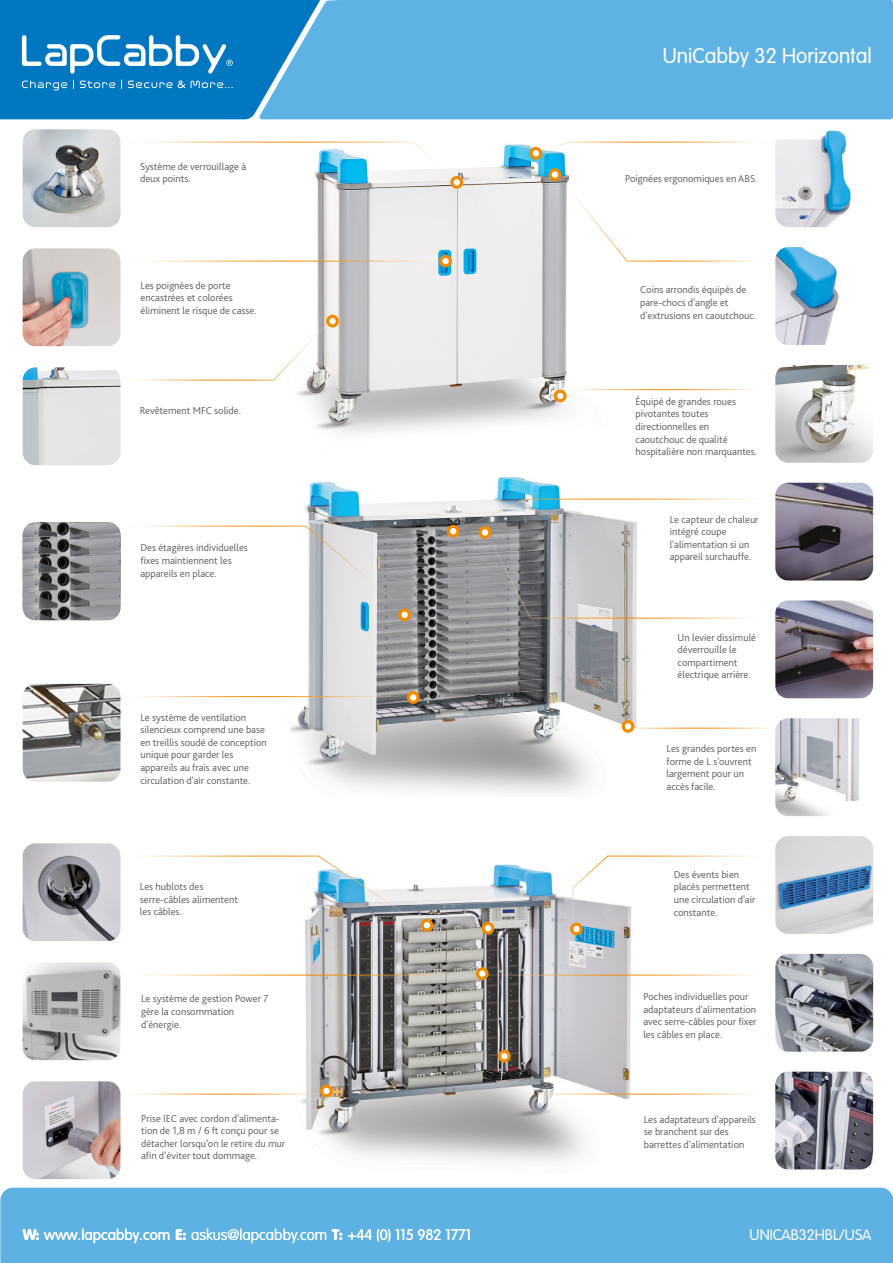
<style>
.page{position:relative;width:893px;height:1263px;background:#fff}
.page>*{position:absolute;margin:0;border:0;box-sizing:border-box;transform-origin:0 0}
.t1{font:300 21px "VAG Rounded Std";color:#fff}
.t2{font:100 15px "VAG Rounded Std";color:#fff}
.t3{font:300 15px "VAG Rounded Std";color:#fff}
.t4{font:300 10.5px/12.6px "Bliss 2";color:#58595b}
.s1{font-family:"VAG Rounded BT";font-weight:400}
.s2{font-family:"VAG Rounded";font-weight:300}
.s3{font-weight:300}
</style>
<div class="page">
<div style="left:320px;top:0;width:573px;height:119px;background:#5eb3e4"></div>
<div style="left:0;top:1188px;width:893px;height:75px;background:#5eb2e3"></div>
<svg style="left:0;top:0;width:320px;height:119px;background:#1f88c8"></svg>
<img style="left:775px;top:836px;width:98px;height:98px">
<img style="left:276px;top:144px;width:291px;height:289px">
<img style="left:23px;top:522px;width:97px;height:98px">
<img style="left:23px;top:1081px;width:97px;height:98px">
<img style="left:23px;top:962px;width:97px;height:98px">
<img style="left:23px;top:843px;width:97px;height:98px">
<img style="left:23px;top:684px;width:97px;height:98px">
<img style="left:23px;top:129px;width:97px;height:98px">
<img style="left:23px;top:248px;width:97px;height:98px">
<img style="left:23px;top:367px;width:97px;height:98px">
<img style="left:775px;top:130px;width:76px;height:97px">
<img style="left:775px;top:247px;width:64px;height:98px">
<img style="left:775px;top:365px;width:98px;height:98px">
<img style="left:775px;top:483px;width:98px;height:97px">
<img style="left:775px;top:600px;width:98px;height:98px">
<img style="left:775px;top:718px;width:85px;height:98px">
<img style="left:775px;top:954px;width:98px;height:98px">
<img style="left:775px;top:1072px;width:98px;height:97px">
<img style="left:248px;top:864px;width:401px;height:298px">
<img style="left:290px;top:477px;width:357px;height:317px">
<svg style="left:450px;top:176px;width:13px;height:13px"></svg>
<svg style="left:118px;top:141px;width:340px;height:46px"></svg>
<hr style="left:119px;top:261px;width:339px;height:1px;background:#fff">
<svg style="left:118px;top:317px;width:216px;height:64px"></svg>
<svg style="left:118px;top:525px;width:285px;height:83px"></svg>
<hr style="left:119px;top:696px;width:287px;height:1px;background:#fff">
<svg style="left:554px;top:170px;width:204px;height:92px"></svg>
<hr style="left:610px;top:728px;width:173px;height:1px;background:#fff">
<svg style="left:572px;top:855px;width:181px;height:75px"></svg>
<hr style="left:480px;top:975px;width:294px;height:1px;background:#fff">
<svg style="left:503px;top:1053px;width:252px;height:42px"></svg>
<svg style="left:439px;top:255px;width:13px;height:12px"></svg>
<div style="left:442px;top:258px;width:7px;height:6px;background:#fff;border-radius:50%"></div>
<div style="left:554px;top:390px;width:13px;height:12px;background:#f18b00;border-radius:50%"></div>
<svg style="left:557px;top:389px;width:202px;height:14px"></svg>
<svg style="left:326px;top:315px;width:13px;height:12px"></svg>
<div style="left:329px;top:318px;width:7px;height:6px;background:#fff;border-radius:50%"></div>
<svg style="left:398px;top:608px;width:13px;height:13px"></svg>
<div style="left:401px;top:612px;width:7px;height:6px;background:#fff;border-radius:50%"></div>
<svg style="left:448px;top:498px;width:305px;height:121px"></svg>
<svg style="left:407px;top:691px;width:13px;height:13px"></svg>
<div style="left:410px;top:694px;width:6px;height:7px;background:#fff;border-radius:50%"></div>
<svg style="left:622px;top:720px;width:12px;height:13px"></svg>
<svg style="left:625px;top:723px;width:6px;height:6px"></svg>
<svg style="left:320px;top:1084px;width:13px;height:13px"></svg>
<div style="left:323px;top:1088px;width:7px;height:6px;background:#fff;border-radius:50%"></div>
<svg style="left:529px;top:147px;width:13px;height:13px"></svg>
<svg style="left:529px;top:141px;width:227px;height:15px"></svg>
<svg style="left:548px;top:168px;width:13px;height:13px"></svg>
<div style="left:552px;top:171px;width:6px;height:7px;background:#fff;border-radius:50%"></div>
<hr style="left:119px;top:1094px;width:214px;height:1px;background:#fff">
<div style="left:482px;top:922px;width:12px;height:12px;background:#f18b00;border-radius:50%"></div>
<svg style="left:118px;top:855px;width:373px;height:121px"></svg>
<svg style="left:498px;top:1050px;width:13px;height:12px"></svg>
<div style="left:501px;top:1053px;width:7px;height:6px;background:#fff;border-radius:50%"></div>
<svg style="left:476px;top:967px;width:13px;height:13px"></svg>
<div style="left:479px;top:970px;width:6px;height:7px;background:#fff;border-radius:50%"></div>
<svg style="left:570px;top:922px;width:13px;height:13px"></svg>
<div style="left:573px;top:926px;width:7px;height:6px;background:#fff;border-radius:50%"></div>
<p class="t4" style="left:140px;top:160px;width:108px">Système de verrouillage à deux points.</p>
<p class="t4" style="left:141px;top:279px;width:118px">Les poignées de porte encastrées et colorées éliminent le risque de casse.</p>
<p class="t4" style="left:140px;top:404px;width:103px">Revêtement MFC solide.</p>
<p class="t4" style="left:140px;top:541px;width:109px">Des étagères individuelles fixes maintiennent les appareils en place.</p>
<p class="t4" style="left:140px;top:710px;width:128px">Le système de ventilation silencieux comprend une base en treillis soudé de conception unique pour garder les appareils au frais avec une circulation d'air constante.</p>
<p class="t4" style="left:140px;top:880px;width:100px">Les hublots des serre-câbles alimentent les câbles.</p>
<p class="t4" style="left:141px;top:992px;width:129px">Le système de gestion Power 7 gère la consommation d'énergie.</p>
<p class="t4" style="left:141px;top:1111px;width:146px">Prise IEC avec cordon d'alimenta&shy;tion de 1,8 m / 6 ft conçu pour se détacher lorsqu’on le retire du mur afin d’éviter tout dommage.</p>
<h2 class="t2" style="left:23px;top:1226px;width:450px"><span class="s1">W:</span> <span class="s2">www.lapcabby.com</span> <span class="s1">E:</span> askus@lapcabby.com <span class="s1">T:</span> <span class="s3">+44 (0) 115 982 1771</span></h2>
<h1 class="t1" style="left:663px;top:43px;width:210px">UniCabby 32 Horizontal</h1>
<p class="t4" style="left:625px;top:172px;width:134px">Poignées ergonomiques en ABS.</p>
<p class="t4" style="left:640px;top:283px;width:118px">Coins arrondis équipés de pare-chocs d'angle et d'extrusions en caoutchouc.</p>
<p class="t4" style="left:636px;top:395px;width:123px">Équipé de grandes roues pivotantes toutes directionnelles en caoutchouc de qualité hospitalière non marquantes.</p>
<p class="t4" style="left:670px;top:512px;width:90px">Le capteur de chaleur intégré coupe l'alimentation si un appareil surchauffe.</p>
<p class="t4" style="left:678px;top:630px;width:80px">Un levier dissimulé déverrouille le compartiment électrique arrière.</p>
<p class="t4" style="left:667px;top:742px;width:91px">Les grandes portes en forme de L s'ouvrent largement pour un accès facile.</p>
<p class="t4" style="left:674px;top:868px;width:83px">Des évents bien placés permettent une circulation d'air constante.</p>
<p class="t4" style="left:643px;top:990px;width:115px">Poches individuelles pour adaptateurs d'alimentation avec serre-câbles pour fixer les câbles en place.</p>
<p class="t4" style="left:644px;top:1113px;width:114px">Les adaptateurs d'appareils se branchent sur des barrettes d'alimentation</p>
<h2 class="t3" style="left:750px;top:1226px;width:123px">UNICAB32HBL/USA</h2>
</div>
